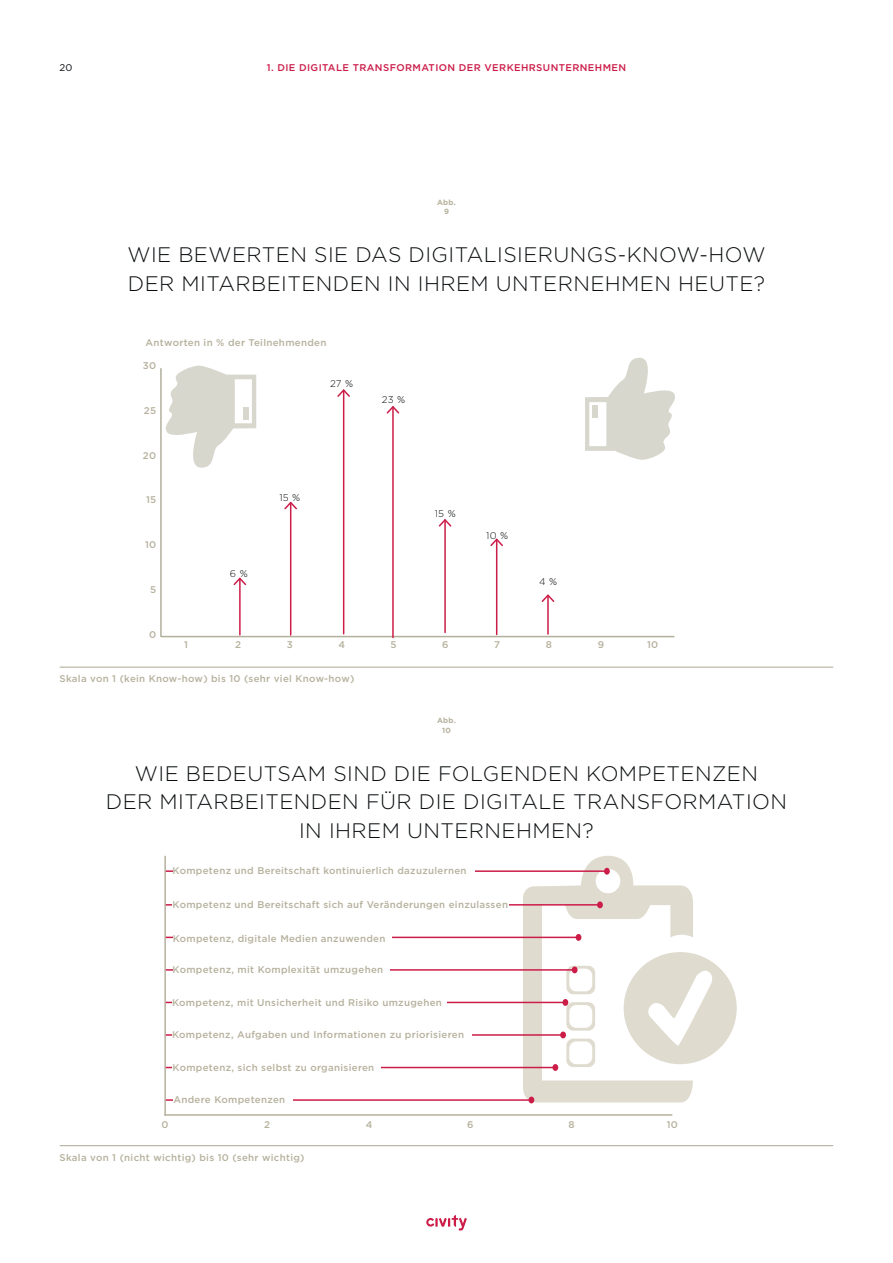
<style>
.page{position:relative;width:893px;height:1263px;background:#fff}
.page>*{position:absolute;margin:0;border:0;box-sizing:border-box;transform-origin:0 0}
.Headline_Grafik{font:300 21px/28.5px "Gotham";letter-spacing:.02em;color:#0b0e10}
.Maßeinheit_Beige{font:500 9.75px "Gotham";letter-spacing:.03em;color:#b6b19d}
.Quelle{font:500 9.75px "Gotham";letter-spacing:.03em;color:#b6b19d}
.t1{font:500 9.75px "Gotham";letter-spacing:.04em;color:#cc1c48}
.Maßeinheit_schwarz{font:300 9.75px "Gotham";letter-spacing:.03em;color:#0b0e10}
.t2{font:9.75px "Gotham";color:#0b0e10}
.Abb{font:700 7.5px/9.8px "Gotham";letter-spacing:.03em;color:#b6b19d;text-align:center}
</style>
<div class="page">
<svg style="left:426px;top:1215px;width:41px;height:16px"></svg>
<hr style="left:60px;top:666px;width:773px;height:2px;background:#b6b19d">
<hr style="left:60px;top:1145px;width:773px;height:1px;background:#b6b19d">
<svg style="left:585px;top:358px;width:90px;height:102px"></svg>
<div style="left:592px;top:405px;width:6px;height:13px;background:#d8d7ce"></div>
<hr style="left:160px;top:366px;width:2px;height:271px;background:#b1b09d">
<hr style="left:161px;top:636px;width:513px;height:1px;background:#b1b09d">
<svg style="left:160px;top:365px;width:96px;height:103px"></svg>
<hr style="left:239px;top:578px;width:2px;height:57px;background:#cc1c48">
<svg style="left:233px;top:577px;width:14px;height:9px"></svg>
<hr style="left:290px;top:503px;width:1px;height:132px;background:#cc1c48">
<svg style="left:284px;top:501px;width:13px;height:10px"></svg>
<hr style="left:343px;top:390px;width:1px;height:244px;background:#cc1c48">
<svg style="left:337px;top:389px;width:13px;height:9px"></svg>
<hr style="left:392px;top:407px;width:2px;height:230px;background:#cc1c48">
<svg style="left:386px;top:406px;width:14px;height:9px"></svg>
<hr style="left:444px;top:520px;width:2px;height:112px;background:#cc1c48">
<svg style="left:438px;top:519px;width:14px;height:9px"></svg>
<hr style="left:496px;top:539px;width:1px;height:95px;background:#cc1c48">
<svg style="left:490px;top:538px;width:13px;height:9px"></svg>
<hr style="left:547px;top:595px;width:2px;height:39px;background:#cc1c48">
<svg style="left:541px;top:594px;width:14px;height:9px"></svg>
<hr style="left:164px;top:1114px;width:508px;height:2px;background:#b6b19d">
<hr style="left:164px;top:856px;width:2px;height:260px;background:#b6b19d">
<hr style="left:166px;top:870px;width:442px;height:2px;background:#cc1c48">
<hr style="left:166px;top:904px;width:434px;height:1px;background:#cc1c48">
<hr style="left:166px;top:937px;width:412px;height:1px;background:#cc1c48">
<hr style="left:166px;top:969px;width:409px;height:2px;background:#cc1c48">
<hr style="left:166px;top:1002px;width:399px;height:1px;background:#cc1c48">
<hr style="left:166px;top:1034px;width:397px;height:2px;background:#cc1c48">
<hr style="left:166px;top:1067px;width:389px;height:1px;background:#cc1c48">
<hr style="left:166px;top:1099px;width:365px;height:2px;background:#cc1c48">
<svg style="left:523px;top:856px;width:214px;height:246px"></svg>
<div style="left:572px;top:966px;width:6px;height:7px;background:#cc1c48;border-radius:50%"></div>
<div style="left:562px;top:999px;width:6px;height:7px;background:#cc1c48;border-radius:50%"></div>
<div style="left:560px;top:1031px;width:6px;height:7px;background:#cc1c48;border-radius:50%"></div>
<div style="left:552px;top:1064px;width:6px;height:7px;background:#cc1c48;border-radius:50%"></div>
<div style="left:528px;top:1096px;width:6px;height:7px;background:#cc1c48;border-radius:50%"></div>
<div style="left:173px;top:861px;width:302px;height:17px;background:#fff"></div>
<div style="left:173px;top:896px;width:336px;height:16px;background:#fff"></div>
<div style="left:173px;top:930px;width:218px;height:16px;background:#fff"></div>
<div style="left:173px;top:961px;width:216px;height:16px;background:#fff"></div>
<div style="left:172px;top:993px;width:274px;height:19px;background:#fff"></div>
<div style="left:172px;top:1025px;width:299px;height:18px;background:#fff"></div>
<div style="left:173px;top:1059px;width:208px;height:16px;background:#fff"></div>
<div style="left:173px;top:1091px;width:120px;height:16px;background:#fff"></div>
<p class="t2" style="left:60px;top:62px;width:15px">20</p>
<p class="t1" style="left:267px;top:62px;width:40px">1. Die digitale</p>
<p class="t1" style="left:353px;top:62px;width:15px">Transf</p>
<p class="t1" style="left:396px;top:62px;width:16px">ormati</p>
<p class="t1" style="left:439px;top:62px;width:28px">on der</p>
<p class="t1" style="left:485px;top:62px;width:9px">Verkehrs-unternehmen</p>
<p class="Abb" style="left:437px;top:197px;width:20px">Abb.<br>9</p>
<p class="Headline_Grafik" style="left:127px;top:240px;width:640px">WIE BEWERTEN SIE DAS DIGITALISIERUNGS-KNOW-HOW<br>DER MITARBEITENDEN IN IHREM UNTERNEHMEN HEUTE?</p>
<p class="Maßeinheit_Beige" style="left:146px;top:336px;width:182px">Antworten in % der Teilnehmenden</p>
<p class="Maßeinheit_Beige" style="left:143px;top:359px;width:15px">30</p>
<p class="Maßeinheit_Beige" style="left:144px;top:404px;width:14px">25</p>
<p class="Maßeinheit_Beige" style="left:143px;top:449px;width:15px">20</p>
<p class="Maßeinheit_Beige" style="left:146px;top:494px;width:12px">15</p>
<p class="Maßeinheit_Beige" style="left:145px;top:538px;width:13px">10</p>
<p class="Maßeinheit_Beige" style="left:150px;top:583px;width:8px">5</p>
<p class="Maßeinheit_Beige" style="left:149px;top:628px;width:9px">0</p>
<p class="Maßeinheit_schwarz" style="left:330px;top:377px;width:25px">27 %</p>
<p class="Maßeinheit_schwarz" style="left:382px;top:394px;width:25px">23 %</p>
<p class="Maßeinheit_schwarz" style="left:230px;top:567px;width:19px">6 %</p>
<p class="Maßeinheit_schwarz" style="left:279px;top:491px;width:23px">15 %</p>
<p class="Maßeinheit_schwarz" style="left:435px;top:507px;width:23px">15 %</p>
<p class="Maßeinheit_schwarz" style="left:486px;top:529px;width:24px">10 %</p>
<p class="Maßeinheit_schwarz" style="left:539px;top:576px;width:20px">4 %</p>
<p class="Maßeinheit_Beige" style="left:184px;top:638px;width:5px">1</p>
<p class="Maßeinheit_Beige" style="left:235px;top:638px;width:7px">2</p>
<p class="Maßeinheit_Beige" style="left:287px;top:638px;width:8px">3</p>
<p class="Maßeinheit_Beige" style="left:338px;top:638px;width:8px">4</p>
<p class="Maßeinheit_Beige" style="left:390px;top:638px;width:8px">5</p>
<p class="Maßeinheit_Beige" style="left:442px;top:638px;width:8px">6</p>
<p class="Maßeinheit_Beige" style="left:494px;top:638px;width:7px">7</p>
<p class="Maßeinheit_Beige" style="left:546px;top:638px;width:8px">8</p>
<p class="Maßeinheit_Beige" style="left:598px;top:638px;width:8px">9</p>
<p class="Maßeinheit_Beige" style="left:647px;top:638px;width:13px">10</p>
<p class="Quelle" style="left:60px;top:672px;width:296px">Skala von 1 (kein Know-how) bis 10 (sehr viel Know-how)</p>
<p class="Abb" style="left:437px;top:715px;width:20px">Abb.<br>10</p>
<p class="Headline_Grafik" style="left:106px;top:758px;width:683px;text-align:center">WIE BEDEUTSAM SIND DIE FOLGENDEN KOMPETENZEN<br>DER MITARBEITENDEN FÜR DIE DIGITALE TRANSFORMATION<br>IN IHREM UNTERNEHMEN?</p>
<p class="Maßeinheit_Beige" style="left:173px;top:864px;width:295px">Kompetenz und Bereitschaft kontinuierlich dazuzulernen</p>
<p class="Maßeinheit_Beige" style="left:173px;top:898px;width:337px">Kompetenz und Bereitschaft sich auf Veränderungen einzulassen</p>
<p class="Maßeinheit_Beige" style="left:173px;top:932px;width:214px">Kompetenz, digitale Medien anzuwenden</p>
<p class="Maßeinheit_Beige" style="left:173px;top:963px;width:212px">Kompetenz, mit Komplexität umzugehen</p>
<p class="Maßeinheit_Beige" style="left:172px;top:996px;width:271px">Kompetenz, mit Unsicherheit und Risiko umzugehen</p>
<p class="Maßeinheit_Beige" style="left:172px;top:1028px;width:293px">Kompetenz, Aufgaben und Informationen zu priorisieren</p>
<p class="Maßeinheit_Beige" style="left:173px;top:1061px;width:203px">Kompetenz, sich selbst zu organisieren</p>
<p class="Maßeinheit_Beige" style="left:173px;top:1093px;width:113px">Andere Kompetenzen</p>
<p class="Maßeinheit_Beige" style="left:162px;top:1118px;width:9px">0</p>
<p class="Maßeinheit_Beige" style="left:264px;top:1118px;width:7px">2</p>
<p class="Maßeinheit_Beige" style="left:366px;top:1118px;width:8px">4</p>
<p class="Maßeinheit_Beige" style="left:467px;top:1118px;width:8px">6</p>
<p class="Maßeinheit_Beige" style="left:568px;top:1118px;width:8px">8</p>
<p class="Maßeinheit_Beige" style="left:667px;top:1118px;width:13px">10</p>
<p class="Quelle" style="left:60px;top:1151px;width:247px">Skala von 1 (nicht wichtig) bis 10 (sehr wichtig)</p>
</div>
